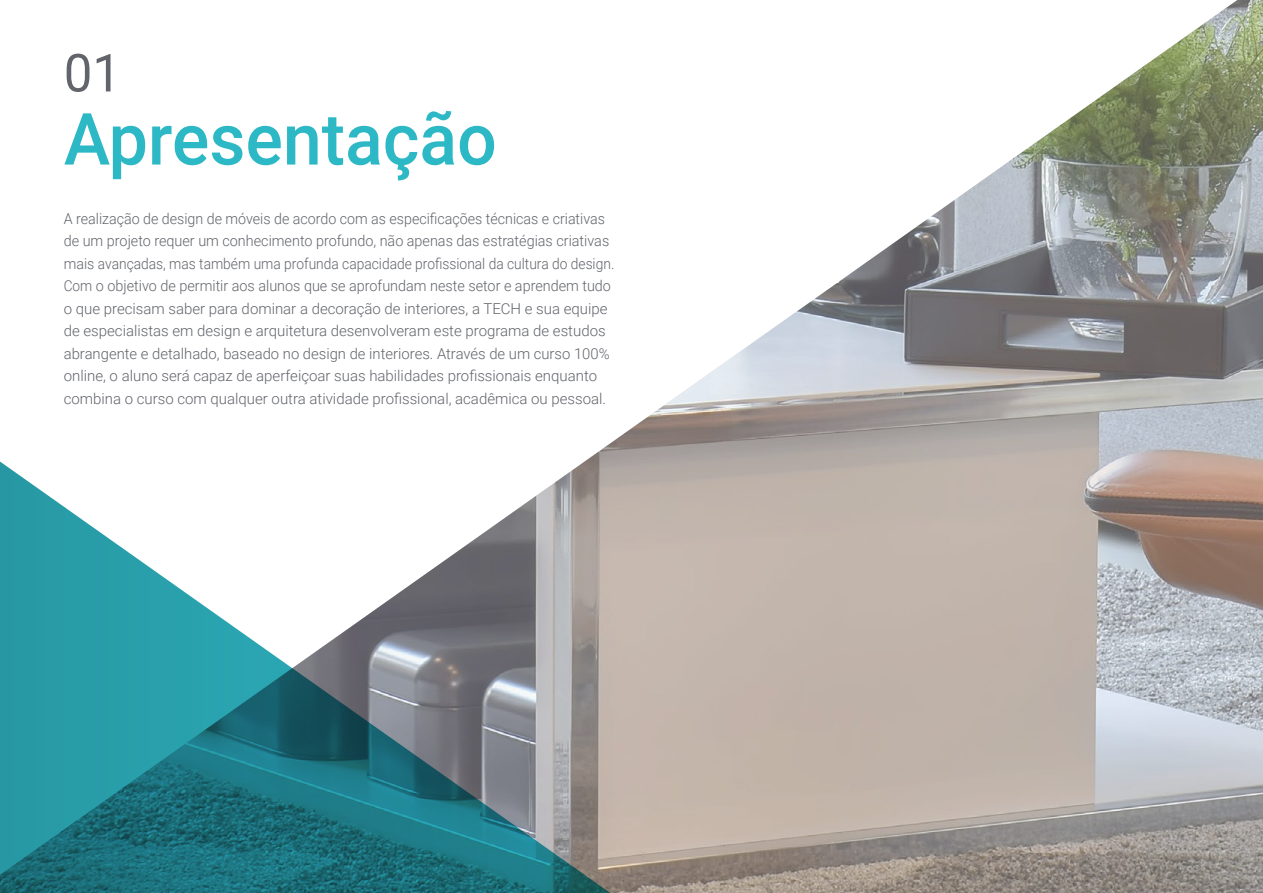
<style>
.page{position:relative;width:1263px;height:893px;background:#fff}
.page>*{position:absolute;margin:0;border:0;box-sizing:border-box;transform-origin:0 0}
.t1{font:500 72px "Roboto";color:#2db8c5}
.t2{font:52.5px "Roboto";color:#61646a}
.t3{font:300 15px/22.5px "Roboto";color:#61646a;scale:.95 1}
</style>
<div class="page">
<img style="left:606px;top:0;width:657px;height:893px">
<svg style="left:0;top:446px;width:640px;height:447px"></svg>
<h2 class="t2" style="left:64px;top:36px;width:59px">01</h2>
<h1 class="t1" style="left:64px;top:89px;width:435px">Apresentação</h1>
<p class="t3" style="left:64px;top:207px;width:581px">A realização de design de móveis de acordo com as especificações técnicas e criativas de um projeto requer um conhecimento profundo, não apenas das estratégias criativas mais avançadas, mas também uma profunda capacidade profissional da cultura do design.<br>Com o objetivo de permitir aos alunos que se aprofundam neste setor e aprendem tudo o que precisam saber para dominar a decoração de interiores, a TECH e sua equipe de especialistas em design e arquitetura desenvolveram este programa de estudos abrangente e detalhado, baseado no design de interiores. Através de um curso 100% online, o aluno será capaz de aperfeiçoar suas habilidades profissionais enquanto combina o curso com qualquer outra atividade profissional, acadêmica ou pessoal.</p>
</div>
